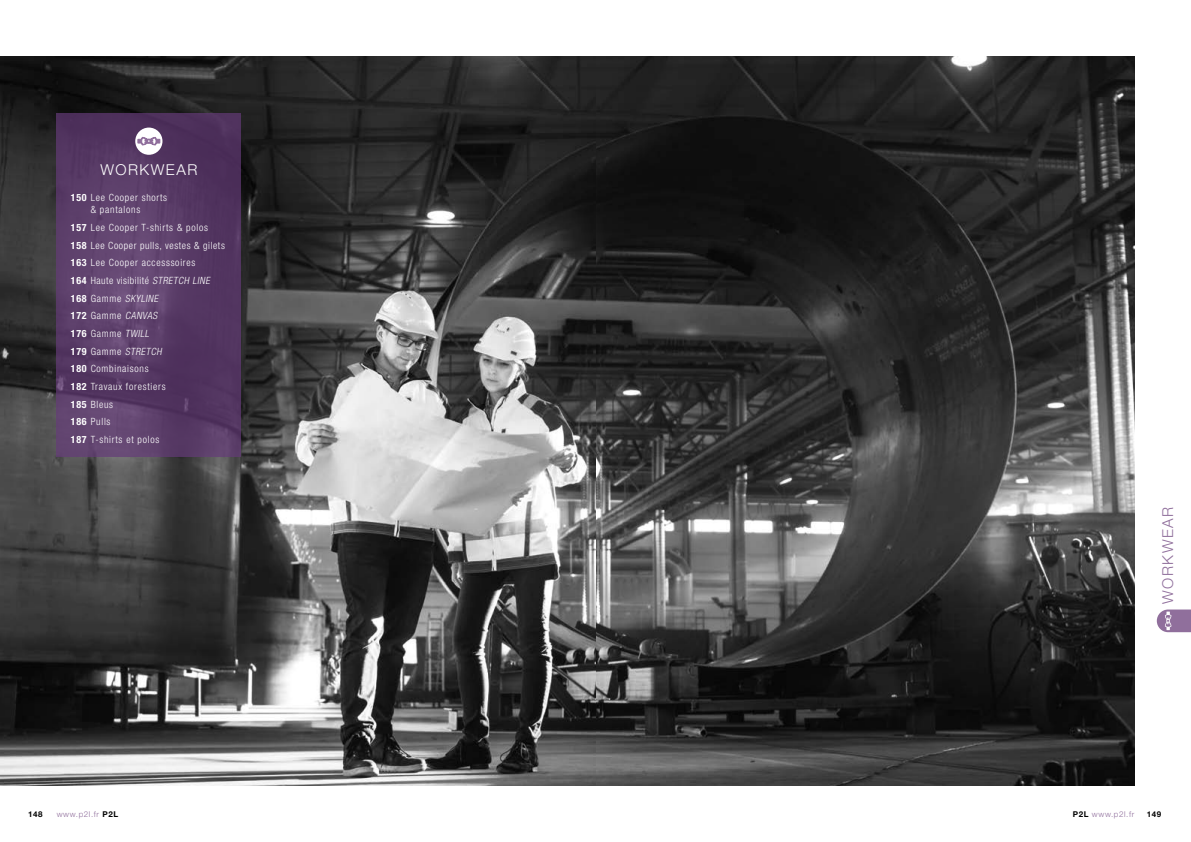
<style>
.page{position:relative;width:1191px;height:842px;background:#fff}
.page>*{position:absolute;margin:0;border:0;box-sizing:border-box;transform-origin:0 0}
.t1{font:300 15px "Helvetica Neue LT Pro";letter-spacing:.1em;color:#906f9c}
.t2{font:300 15px "Helvetica Neue LT Pro";letter-spacing:.1em;color:#fff}
.t3{font:300 condensed 10px/17.7px "Helvetica Neue LT Pro";letter-spacing:.075em;color:#fff}
.t4{font:300 8px "Helvetica Neue LT Pro";letter-spacing:.075em;color:#906f9c}
.t5{font:700 8px "Helvetica Neue LT Pro";letter-spacing:.075em;color:#000}
.s1{font-weight:700}
.s2{font-style:italic}
.s3{font-weight:700;color:#000}
</style>
<div class="page">
<svg style="left:1156px;top:609px;width:35px;height:23px"></svg>
<img style="left:0;top:57px;width:1134px;height:728px">
<svg style="left:57px;top:113px;width:184px;height:344px;background:#583b66"></svg>
<div style="left:135px;top:128px;width:27px;height:27px;background:#fff;border-radius:50%"></div>
<svg style="left:138px;top:137px;width:22px;height:8px"></svg>
<h1 class="t2" style="left:100px;top:161px;width:98px">WORKWEAR</h1>
<p class="t3" style="left:91px;top:192px;width:78px;line-height:12px;text-indent:-20px"><span class="s1">150</span> Lee Cooper shorts &amp; pantalons</p>
<p class="t3" style="left:71px;top:219px;width:155px"><span class="s1">157</span> Lee Cooper T-shirts &amp; polos<br><span class="s1">158</span> Lee Cooper pulls, vestes &amp; gilets<br><span class="s1">163</span> Lee Cooper accesssoires<br><span class="s1">164</span> Haute visibilité <span class="s2">STRETCH LINE<br></span><span class="s1">168</span> Gamme <span class="s2">SKYLINE<br></span><span class="s1">172</span> Gamme <span class="s2">CANVAS<br></span><span class="s1">176</span> Gamme <span class="s2">TWILL<br></span><span class="s1">179</span> Gamme <span class="s2">STRETCH<br></span><span class="s1">180</span> Combinaisons<br><span class="s1">182</span> Travaux forestiers<br><span class="s1">185</span> Bleus<br><span class="s1">186</span> Pulls<br><span class="s1">187</span> T-shirts et polos</p>
<h1 class="t1" style="left:1158px;top:604px;width:98px;rotate:-90deg">WORKWEAR</h1>
<p class="t5" style="left:28px;top:809px;width:16px">148</p>
<p class="t4" style="left:57px;top:809px;width:63px">www.p2l.fr <span class="s3">P2L</span></p>
<p class="t4" style="left:1072px;top:809px;width:63px"><span class="s3">P2L</span> www.p2l.fr</p>
<p class="t5" style="left:1146px;top:809px;width:16px">149</p>
</div>
